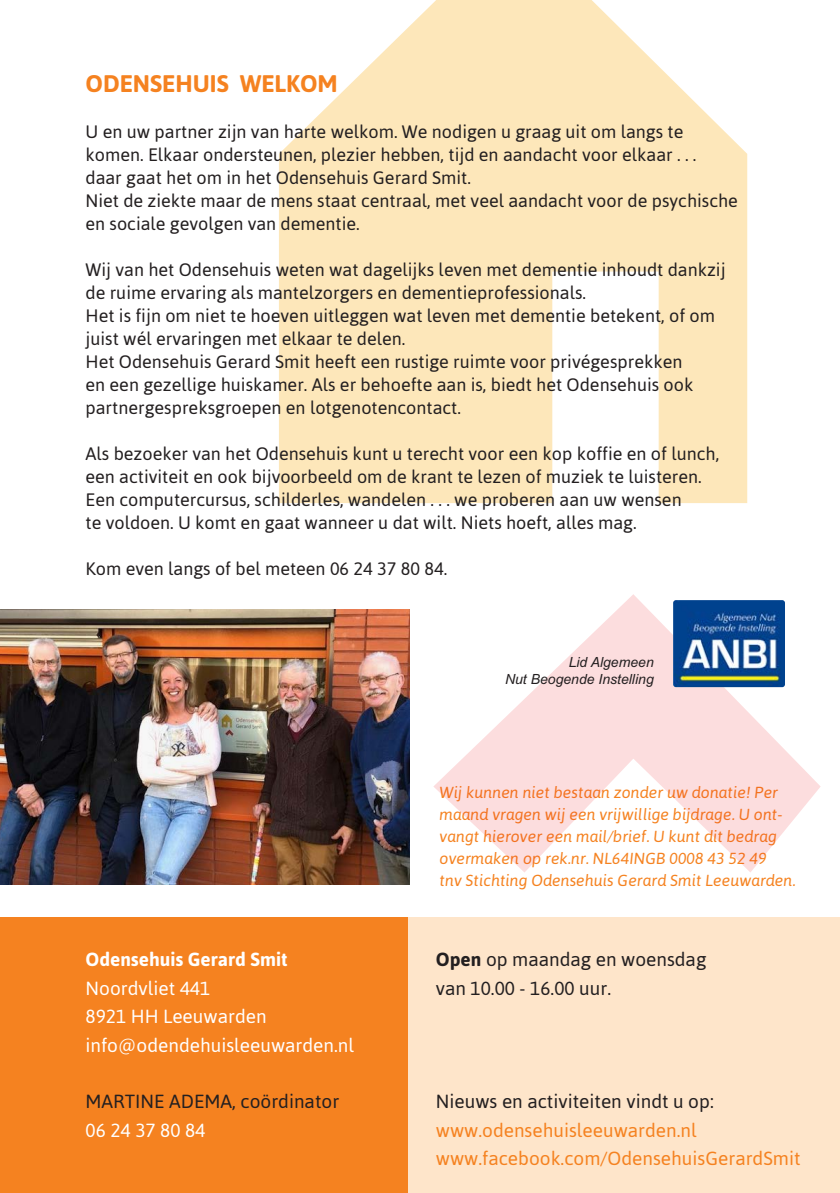
<style>
.page{position:relative;width:840px;height:1193px;background:#fff}
.page>*{position:absolute;margin:0;border:0;box-sizing:border-box;transform-origin:0 0}
.t1{font:700 24px "Asap";color:#f58220}
.t2{font:19px/28.4px "Asap";color:#231f20}
.t3{font:19px/28.4px "Asap";color:#fff}
.t4{font:19px/28.4px "Asap";color:#f58220}
.t5{font:700 19px "Asap";color:#fff}
.t6{font:18px/23px "Asap";color:#231f20}
.t7{font:italic 16px/22px "Asap";color:#f58220}
.t8{font:italic 14px/16.8px "Arial";color:#231f20;text-align:right}
.s1{font-weight:700}
</style>
<div class="page">
<div style="left:407px;top:917px;width:432px;height:276px;background:#fee5ca"></div>
<div style="left:0;top:917px;width:408px;height:276px;background:#f58220"></div>
<img style="left:0;top:610px;width:409px;height:274px">
<svg style="left:279px;top:0;width:468px;height:503px;fill:#fde7ba"></svg>
<svg style="left:433px;top:594px;width:387px;height:278px;fill:#fce2e3"></svg>
<img style="left:673px;top:600px;width:111px;height:87px;border-radius:3px">
<h1 class="t1" style="left:85px;top:75px;width:254px">ODENSEHUIS WELKOM</h1>
<p class="t6" style="left:85px;top:122px;width:654px">U en uw partner zijn van harte welkom. We nodigen u graag uit om langs te komen. Elkaar ondersteunen, plezier hebben, tijd en aandacht voor elkaar . . .<br>daar gaat het om in het Odensehuis Gerard Smit.<br>Niet de ziekte maar de mens staat centraal, met veel aandacht voor de psychische en sociale gevolgen van dementie.</p>
<p class="t6" style="left:85px;top:260px;width:641px">Wij van het Odensehuis weten wat dagelijks leven met dementie inhoudt dankzij de ruime ervaring als mantelzorgers en dementieprofessionals.<br>Het is fijn om niet te hoeven uitleggen wat leven met dementie betekent, of om juist wél ervaringen met elkaar te delen.<br>Het Odensehuis Gerard Smit heeft een rustige ruimte voor privégesprekken<br>en een gezellige huiskamer. Als er behoefte aan is, biedt het Odensehuis ook partnergespreksgroepen en lotgenotencontact.</p>
<p class="t6" style="left:85px;top:444px;width:635px">Als bezoeker van het Odensehuis kunt u terecht voor een kop koffie en of lunch, een activiteit en ook bijvoorbeeld om de krant te lezen of muziek te luisteren.<br>Een computercursus, schilderles, wandelen . . . we proberen aan uw wensen<br>te voldoen. U komt en gaat wanneer u dat wilt. Niets hoeft, alles mag.</p>
<p class="t6" style="left:85px;top:559px;width:363px">Kom even langs of bel meteen 06 24 37 80 84.</p>
<p class="t8" style="left:505px;top:654px;width:150px">Lid Algemeen<br>Nut Beogende Instelling</p>
<p class="t5" style="left:85px;top:953px;width:204px">Odensehuis Gerard Smit</p>
<p class="t3" style="left:85px;top:976px;width:270px">Noordvliet 441<br>8921 HH Leeuwarden info@odendehuisleeuwarden.nl</p>
<p class="t2" style="left:85px;top:1089px;width:255px">MARTINE ADEMA, coördinator</p>
<p class="t3" style="left:85px;top:1117px;width:121px">06 24 37 80 84</p>
<p class="t7" style="left:439px;top:783px;width:357px">Wij kunnen niet bestaan zonder uw donatie! Per maand vragen wij een vrijwillige bijdrage. U ont&shy;vangt hierover een mail/brief. U kunt dit bedrag overmaken op rek.nr. NL64INGB 0008 43 52 49<br>tnv Stichting Odensehuis Gerard Smit Leeuwarden.</p>
<p class="t2" style="left:436px;top:947px;width:272px"><span class="s1">Open</span> op maandag en woensdag van 10.00 - 16.00 uur.</p>
<p class="t2" style="left:436px;top:1089px;width:279px">Nieuws en activiteiten vindt u op:</p>
<p class="t4" style="left:436px;top:1117px;width:366px">www.odensehuisleeuwarden.nl www.facebook.com/OdensehuisGerardSmit</p>
</div>
